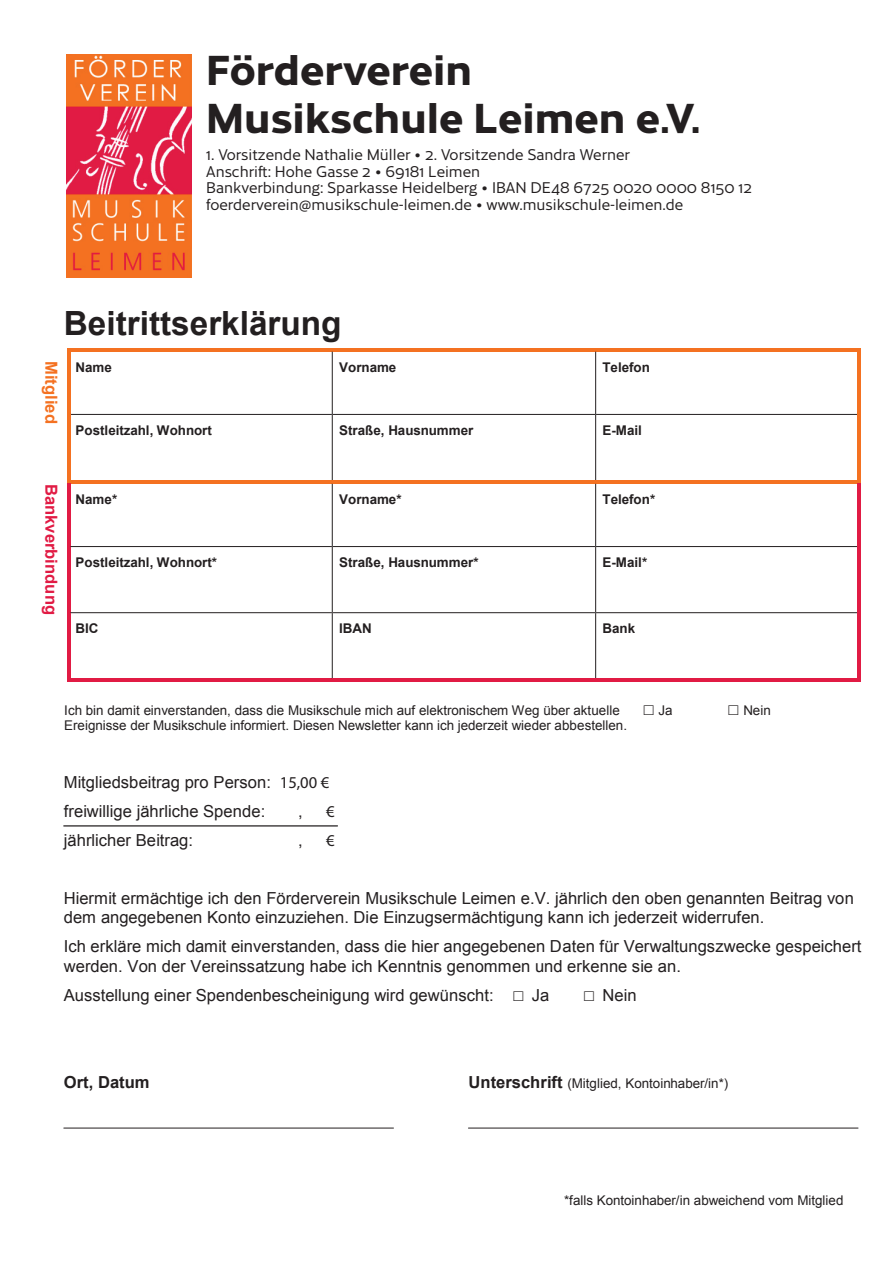
<style>
.page{position:relative;width:893px;height:1263px;background:#fff}
.page>*{position:absolute;margin:0;border:0;box-sizing:border-box;transform-origin:0 0}
.t1{font:700 40.5px/48.6px "Cresta";color:#231f20}
.t2{font:700 33.3px "Arial";color:#231f20}
.t3{font:16.65px/29.1px "Arial";color:#231f20}
.t4{font:700 16.65px "Arial";color:#e11b44}
.t5{font:700 16.65px "Arial";color:#231f20}
.t6{font:700 16.65px "Arial";color:#f47121}
.t7{font:15px/16.5px "Cresta";color:#231f20}
.t8{font:13.35px/15.5px "Arial";letter-spacing:-.005em;color:#231f20}
.t9{font:700 13.35px "Arial";color:#231f20}
.s1{font-style:inherit}
.s2{color:#fff}
.s3{font-weight:700;font-size:16.65px}
</style>
<div class="page">
<svg style="left:67px;top:348px;width:3px;height:4px"></svg>
<hr style="left:70px;top:348px;width:262px;height:3px;background:#f47121">
<svg style="left:332px;top:348px;width:3px;height:4px"></svg>
<hr style="left:335px;top:348px;width:260px;height:3px;background:#f47121">
<svg style="left:595px;top:348px;width:4px;height:4px"></svg>
<hr style="left:599px;top:348px;width:258px;height:3px;background:#f47121">
<svg style="left:857px;top:348px;width:4px;height:4px"></svg>
<hr style="left:67px;top:352px;width:3px;height:62px;background:#f47121">
<hr style="left:332px;top:352px;width:1px;height:62px;background:#231f20">
<hr style="left:595px;top:352px;width:1px;height:62px;background:#231f20">
<hr style="left:857px;top:352px;width:4px;height:62px;background:#f47121">
<hr style="left:70px;top:414px;width:262px;height:1px;background:#231f20">
<hr style="left:333px;top:414px;width:262px;height:1px;background:#231f20">
<hr style="left:596px;top:414px;width:261px;height:1px;background:#231f20">
<hr style="left:67px;top:415px;width:3px;height:65px;background:#f47121">
<hr style="left:332px;top:415px;width:1px;height:65px;background:#231f20">
<hr style="left:595px;top:415px;width:1px;height:65px;background:#231f20">
<hr style="left:857px;top:415px;width:4px;height:65px;background:#f47121">
<svg style="left:67px;top:480px;width:3px;height:4px"></svg>
<hr style="left:70px;top:480px;width:262px;height:4px;background:#f47121">
<svg style="left:332px;top:480px;width:3px;height:4px"></svg>
<hr style="left:335px;top:480px;width:260px;height:4px;background:#f47121">
<svg style="left:595px;top:480px;width:4px;height:5px"></svg>
<hr style="left:599px;top:480px;width:258px;height:4px;background:#f47121">
<svg style="left:857px;top:480px;width:4px;height:4px"></svg>
<hr style="left:67px;top:484px;width:3px;height:62px;background:#e11b44">
<hr style="left:332px;top:484px;width:1px;height:62px;background:#231f20">
<hr style="left:595px;top:484px;width:1px;height:62px;background:#231f20">
<hr style="left:857px;top:484px;width:4px;height:62px;background:#e11b44">
<hr style="left:70px;top:546px;width:262px;height:1px;background:#231f20">
<hr style="left:333px;top:546px;width:262px;height:1px;background:#231f20">
<hr style="left:596px;top:546px;width:261px;height:1px;background:#231f20">
<hr style="left:67px;top:547px;width:3px;height:65px;background:#e11b44">
<hr style="left:332px;top:547px;width:1px;height:65px;background:#231f20">
<hr style="left:595px;top:547px;width:1px;height:65px;background:#231f20">
<hr style="left:857px;top:547px;width:4px;height:65px;background:#e11b44">
<hr style="left:70px;top:612px;width:262px;height:1px;background:#231f20">
<hr style="left:333px;top:612px;width:262px;height:1px;background:#231f20">
<hr style="left:596px;top:612px;width:261px;height:1px;background:#231f20">
<hr style="left:67px;top:613px;width:3px;height:66px;background:#e11b44">
<hr style="left:70px;top:679px;width:262px;height:3px;background:#e11b44">
<hr style="left:332px;top:613px;width:1px;height:66px;background:#231f20">
<hr style="left:335px;top:679px;width:260px;height:3px;background:#e11b44">
<hr style="left:595px;top:613px;width:1px;height:66px;background:#231f20">
<svg style="left:595px;top:679px;width:4px;height:3px"></svg>
<hr style="left:599px;top:679px;width:258px;height:3px;background:#e11b44">
<hr style="left:857px;top:613px;width:4px;height:66px;background:#e11b44">
<svg style="left:857px;top:679px;width:4px;height:3px"></svg>
<hr style="left:64px;top:1128px;width:329px;height:1px;background:#231f20">
<hr style="left:468px;top:1128px;width:390px;height:1px;background:#231f20">
<hr style="left:64px;top:825px;width:273px;height:1px;background:#231f20">
<img style="left:66px;top:54px;width:125px;height:224px">
<h1 class="t1" style="left:206px;top:42px;width:496px">Förderverein<br>Musikschule Leimen e.V.</h1>
<p class="t7" style="left:206px;top:146px;width:547px">1. Vorsitzende Nathalie Müller • 2. Vorsitzende Sandra Werner<br>Anschrift: Hohe Gasse 2 • 69181 Leimen<br>Bankverbindung: Sparkasse Heidelberg • IBAN DE48 6725 0020 0000 8150 12 foerderverein@musikschule-leimen.de • www.musikschule-leimen.de</p>
<h2 class="t2" style="left:64px;top:301px;width:279px">Beitrittserklärung</h2>
<p class="t6" style="left:62px;top:361px;width:64px;rotate:90deg">Mitglied</p>
<p class="t9" style="left:76px;top:358px;width:38px">Name</p>
<p class="t9" style="left:339px;top:358px;width:59px">Vorname</p>
<p class="t9" style="left:603px;top:358px;width:49px">Telefon</p>
<p class="t9" style="left:76px;top:421px;width:138px">Postleitzahl, Wohnort</p>
<p class="t9" style="left:339px;top:421px;width:136px">Straße, Hausnummer</p>
<p class="t9" style="left:603px;top:421px;width:41px">E-Mail</p>
<p class="t4" style="left:62px;top:484px;width:133px;rotate:90deg">Bankverbindung</p>
<p class="t9" style="left:76px;top:490px;width:43px">Name*</p>
<p class="t9" style="left:339px;top:490px;width:64px">Vorname*</p>
<p class="t9" style="left:603px;top:490px;width:54px">Telefon*</p>
<p class="t9" style="left:76px;top:553px;width:143px">Postleitzahl, Wohnort*</p>
<p class="t9" style="left:339px;top:553px;width:141px">Straße, Hausnummer*</p>
<p class="t9" style="left:603px;top:553px;width:46px">E-Mail*</p>
<p class="t9" style="left:76px;top:620px;width:24px">BIC</p>
<p class="t9" style="left:339px;top:620px;width:34px">IBAN</p>
<p class="t9" style="left:603px;top:620px;width:34px">Bank</p>
<p class="t8" style="left:64px;top:702px;width:564px">Ich bin damit einverstanden, dass die Musikschule mich auf elektronischem Weg über aktuelle<br>Ereignisse der Musikschule informiert. Diesen Newsletter kann ich jederzeit wieder abbestellen.</p>
<p class="t8" style="left:658px;top:702px;width:16px">Ja</p>
<p class="t8" style="left:743px;top:702px;width:29px">Nein</p>
<p class="t3" style="left:64px;top:767px;width:272px">Mitgliedsbeitrag pro Person: <span class="s1">15,00 € </span>freiwillige jährliche Spende: <span class="s2">88</span>,<span class="s2">00</span> <span class="s1">€ </span>jährlicher Beitrag:</p>
<p class="t3" style="left:64px;top:889px;width:791px;line-height:19.2px">Hiermit ermächtige ich den Förderverein Musikschule Leimen e.V. jährlich den oben genannten Beitrag von dem angegebenen Konto einzuziehen. Die Einzugsermächtigung kann ich jederzeit widerrufen.</p>
<p class="t3" style="left:64px;top:937px;width:799px;line-height:19.2px">Ich erkläre mich damit einverstanden, dass die hier angegebenen Daten für Verwaltungszwecke gespeichert werden. Von der Vereinssatzung habe ich Kenntnis genommen und erkenne sie an.</p>
<p class="t3" style="left:64px;top:980px;width:431px">Ausstellung einer Spendenbescheinigung wird gewünscht:</p>
<p class="t3" style="left:532px;top:980px;width:19px">Ja</p>
<p class="t3" style="left:603px;top:980px;width:36px">Nein</p>
<p class="t5" style="left:64px;top:1071px;width:87px">Ort, Datum</p>
<p class="t8" style="left:469px;top:1076px;width:261px"><span class="s3">Unterschrift</span> (Mitglied, Kontoinhaber/in*)</p>
<p class="t8" style="left:564px;top:1193px;width:281px">*falls Kontoinhaber/in abweichend vom Mitglied</p>
</div>
